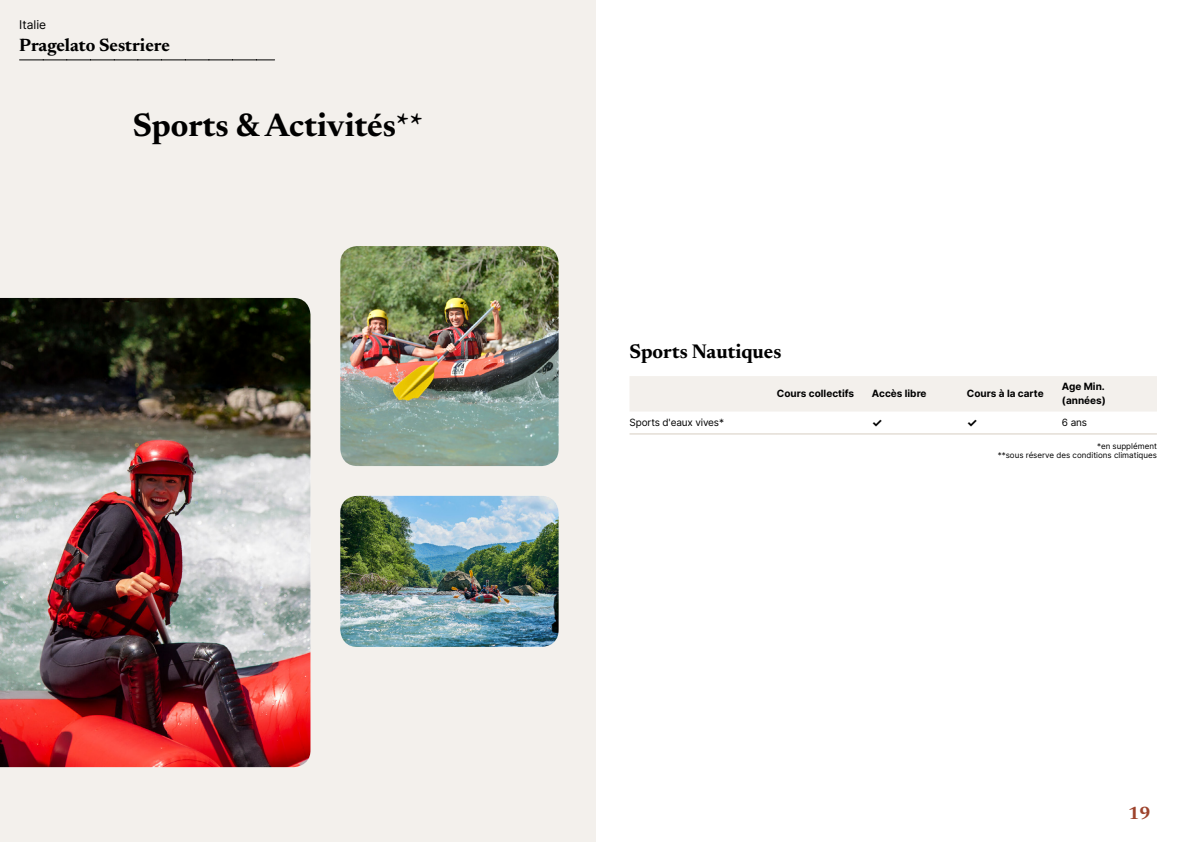
<style>
.page{position:relative;width:1191px;height:842px;background:#fff}
.page>*{position:absolute;margin:0;border:0;box-sizing:border-box;transform-origin:0 0}
.t1{font:700 33px "Newsreader 24 pt";color:#000}
.t2{font:700 20px "Newsreader 24 pt";color:#000}
.t3{font:700 18px "Newsreader 24 pt";color:#000}
.t4{font:700 18px "Newsreader 24 pt";color:#9d432c}
.t5{font:12px "Inter";color:#000}
.t6{font:700 12px "Inter";color:#000}
.t7{font:700 10px/14px "Inter";color:#000}
.t8{font:10px "Inter";letter-spacing:-.015em;color:#000}
.t9{font:8px/9.6px "Inter";color:#000;text-align:right}
</style>
<div class="page">
<div style="left:0;top:0;width:595px;height:842px;background:#f3f0ec"></div>
<img style="left:340px;top:246px;width:218px;height:220px">
<img style="left:0;top:298px;width:310px;height:469px">
<img style="left:340px;top:496px;width:218px;height:151px">
<svg style="left:20px;top:60px;width:255px;height:1px"></svg>
<div style="left:630px;top:376px;width:527px;height:35px;background:#f3f0ec"></div>
<hr style="left:629px;top:433px;width:148px;height:1px;background:#d7cdc1">
<hr style="left:777px;top:433px;width:95px;height:1px;background:#d7cdc1">
<hr style="left:872px;top:433px;width:95px;height:1px;background:#d7cdc1">
<hr style="left:967px;top:433px;width:95px;height:1px;background:#d7cdc1">
<hr style="left:1062px;top:433px;width:95px;height:1px;background:#d7cdc1">
<p class="t5" style="left:19px;top:15px;width:28px">Italie</p>
<h3 class="t3" style="left:19px;top:32px;width:152px">Pragelato Sestriere</h3>
<h1 class="t1" style="left:133px;top:101px;width:292px">Sports &amp; Activités**</h1>
<h2 class="t2" style="left:629px;top:337px;width:153px">Sports Nautiques</h2>
<p class="t7" style="left:777px;top:387px;width:79px">Cours collectifs</p>
<p class="t7" style="left:872px;top:387px;width:56px">Accès libre</p>
<p class="t7" style="left:967px;top:387px;width:78px">Cours à la carte</p>
<p class="t7" style="left:1062px;top:380px;width:45px">Age Min. (années)</p>
<p class="t8" style="left:629px;top:415px;width:96px">Sports d'eaux vives*</p>
<p class="t6" style="left:872px;top:414px;width:12px">✓</p>
<p class="t6" style="left:967px;top:414px;width:12px">✓</p>
<p class="t8" style="left:1062px;top:415px;width:27px">6 ans</p>
<p class="t9" style="left:997px;top:441px;width:161px">*en supplément<br>**sous réserve des conditions climatiques</p>
<h3 class="t4" style="left:1128px;top:800px;width:24px">19</h3>
</div>
